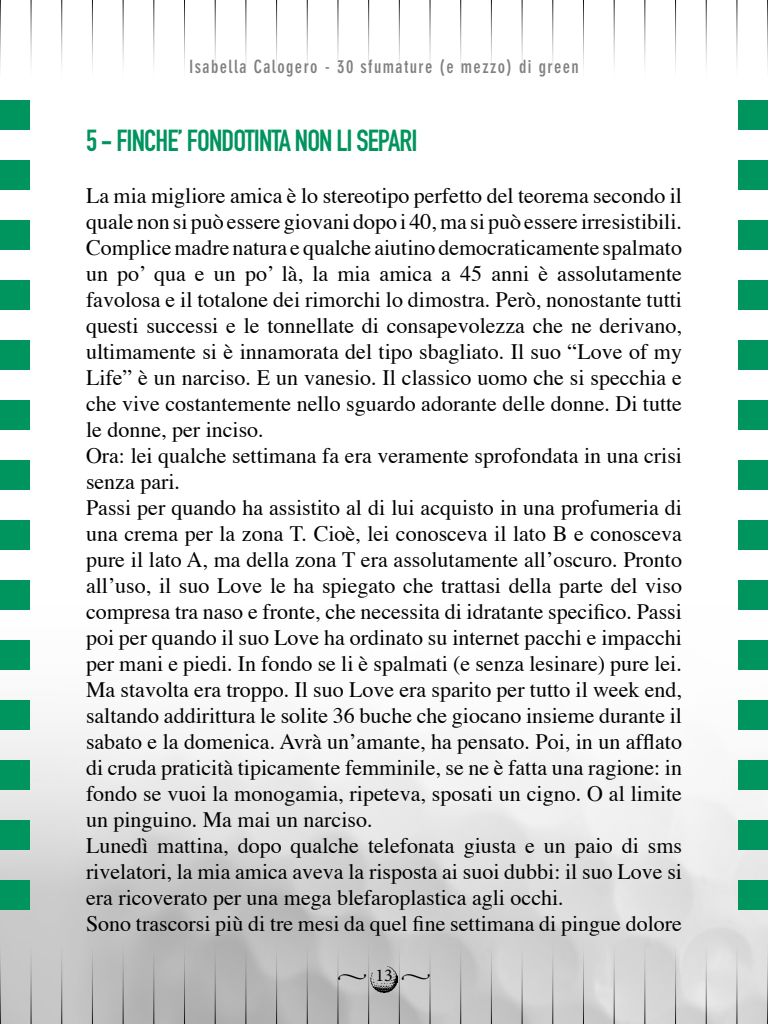
<style>
.page{position:relative;width:768px;height:1024px;background:#fff}
.page>*{position:absolute;margin:0;border:0;box-sizing:border-box;transform-origin:0 0}
.t1{font:30px "DIN Engschrift";letter-spacing:-.03em;color:#00945e}
.t2{font:22px/26px "Times";color:#000}
.t3{font:700 condensed 18px "DIN Neuzeit Grotesk";letter-spacing:.08em;color:#808080}
.t4{font:18px "Minion Pro";color:#000}
</style>
<div class="page">
<img style="left:0;top:724px;width:768px;height:300px">
<img style="left:370px;top:965px;width:28px;height:27px">
<hr style="left:0;top:0;width:1px;height:89px;background:#000">
<hr style="left:31px;top:0;width:1px;height:89px;background:#000">
<hr style="left:61px;top:0;width:1px;height:89px;background:#000">
<hr style="left:92px;top:0;width:1px;height:89px;background:#000">
<hr style="left:123px;top:0;width:1px;height:89px;background:#000">
<hr style="left:153px;top:0;width:1px;height:89px;background:#000">
<hr style="left:184px;top:0;width:1px;height:89px;background:#000">
<hr style="left:215px;top:0;width:1px;height:89px;background:#000">
<hr style="left:246px;top:0;width:1px;height:89px;background:#000">
<hr style="left:276px;top:0;width:1px;height:89px;background:#000">
<hr style="left:307px;top:0;width:1px;height:89px;background:#000">
<hr style="left:338px;top:0;width:1px;height:89px;background:#000">
<hr style="left:368px;top:0;width:1px;height:89px;background:#000">
<hr style="left:399px;top:0;width:1px;height:89px;background:#000">
<hr style="left:430px;top:0;width:1px;height:89px;background:#000">
<hr style="left:460px;top:0;width:1px;height:89px;background:#000">
<hr style="left:491px;top:0;width:1px;height:89px;background:#000">
<hr style="left:522px;top:0;width:1px;height:89px;background:#000">
<hr style="left:552px;top:0;width:1px;height:89px;background:#000">
<hr style="left:583px;top:0;width:1px;height:89px;background:#000">
<hr style="left:614px;top:0;width:1px;height:89px;background:#000">
<hr style="left:644px;top:0;width:1px;height:89px;background:#000">
<hr style="left:675px;top:0;width:1px;height:89px;background:#000">
<hr style="left:706px;top:0;width:1px;height:89px;background:#000">
<hr style="left:737px;top:0;width:1px;height:89px;background:#000">
<hr style="left:767px;top:0;width:1px;height:89px;background:#000">
<hr style="left:767px;top:935px;width:1px;height:89px;background:#000">
<hr style="left:737px;top:935px;width:1px;height:89px;background:#000">
<hr style="left:706px;top:935px;width:1px;height:89px;background:#000">
<hr style="left:675px;top:935px;width:1px;height:89px;background:#000">
<hr style="left:644px;top:935px;width:1px;height:89px;background:#000">
<hr style="left:614px;top:935px;width:1px;height:89px;background:#000">
<hr style="left:583px;top:935px;width:1px;height:89px;background:#000">
<hr style="left:552px;top:935px;width:1px;height:89px;background:#000">
<hr style="left:522px;top:935px;width:1px;height:89px;background:#000">
<hr style="left:491px;top:935px;width:1px;height:89px;background:#000">
<hr style="left:460px;top:935px;width:1px;height:89px;background:#000">
<hr style="left:430px;top:935px;width:1px;height:89px;background:#000">
<hr style="left:399px;top:935px;width:1px;height:89px;background:#000">
<hr style="left:368px;top:935px;width:1px;height:89px;background:#000">
<hr style="left:338px;top:935px;width:1px;height:89px;background:#000">
<hr style="left:307px;top:935px;width:1px;height:89px;background:#000">
<hr style="left:276px;top:935px;width:1px;height:89px;background:#000">
<hr style="left:246px;top:935px;width:1px;height:89px;background:#000">
<hr style="left:215px;top:935px;width:1px;height:89px;background:#000">
<hr style="left:184px;top:935px;width:1px;height:89px;background:#000">
<hr style="left:153px;top:935px;width:1px;height:89px;background:#000">
<hr style="left:123px;top:935px;width:1px;height:89px;background:#000">
<hr style="left:92px;top:935px;width:1px;height:89px;background:#000">
<hr style="left:61px;top:935px;width:1px;height:89px;background:#000">
<hr style="left:31px;top:935px;width:1px;height:89px;background:#000">
<hr style="left:0;top:935px;width:1px;height:89px;background:#000">
<div style="left:0;top:100px;width:30px;height:30px;background:#00945e"></div>
<div style="left:0;top:160px;width:30px;height:30px;background:#00945e"></div>
<div style="left:0;top:220px;width:30px;height:30px;background:#00945e"></div>
<div style="left:0;top:280px;width:30px;height:30px;background:#00945e"></div>
<div style="left:0;top:340px;width:30px;height:30px;background:#00945e"></div>
<div style="left:0;top:400px;width:30px;height:30px;background:#00945e"></div>
<div style="left:0;top:460px;width:30px;height:30px;background:#00945e"></div>
<div style="left:0;top:520px;width:30px;height:30px;background:#00945e"></div>
<div style="left:0;top:580px;width:30px;height:30px;background:#00945e"></div>
<div style="left:0;top:640px;width:30px;height:30px;background:#00945e"></div>
<div style="left:0;top:700px;width:30px;height:30px;background:#00945e"></div>
<div style="left:0;top:760px;width:30px;height:30px;background:#00945e"></div>
<div style="left:0;top:820px;width:30px;height:30px;background:#00945e"></div>
<div style="left:0;top:880px;width:30px;height:30px;background:#00945e"></div>
<div style="left:738px;top:100px;width:30px;height:30px;background:#00945e"></div>
<div style="left:738px;top:160px;width:30px;height:30px;background:#00945e"></div>
<div style="left:738px;top:220px;width:30px;height:30px;background:#00945e"></div>
<div style="left:738px;top:280px;width:30px;height:30px;background:#00945e"></div>
<div style="left:738px;top:340px;width:30px;height:30px;background:#00945e"></div>
<div style="left:738px;top:400px;width:30px;height:30px;background:#00945e"></div>
<div style="left:738px;top:460px;width:30px;height:30px;background:#00945e"></div>
<div style="left:738px;top:520px;width:30px;height:30px;background:#00945e"></div>
<div style="left:738px;top:580px;width:30px;height:30px;background:#00945e"></div>
<div style="left:738px;top:640px;width:30px;height:30px;background:#00945e"></div>
<div style="left:738px;top:700px;width:30px;height:30px;background:#00945e"></div>
<div style="left:738px;top:760px;width:30px;height:30px;background:#00945e"></div>
<div style="left:738px;top:820px;width:30px;height:30px;background:#00945e"></div>
<div style="left:738px;top:880px;width:30px;height:30px;background:#00945e"></div>
<p class="t3" style="left:189px;top:57px;width:391px">Isabella Calogero - 30 sfumature (e mezzo) di green</p>
<h1 class="t1" style="left:86px;top:123px;width:333px">5 - FINCHE’ FONDOTINTA NON LI SEPARI</h1>
<p class="t2" style="left:86px;top:184px;width:598px">La mia migliore amica è lo stereotipo perfetto del teorema secondo il quale non si può essere giovani dopo i 40, ma si può essere irresistibili.<br>Complice madre natura e qualche aiutino democraticamente spalmato un po’ qua e un po’ là, la mia amica a 45 anni è assolutamente favolosa e il totalone dei rimorchi lo dimostra. Però, nonostante tutti questi successi e le tonnellate di consapevolezza che ne derivano, ultimamente si è innamorata del tipo sbagliato. Il suo “Love of my Life” è un narciso. E un vanesio. Il classico uomo che si specchia e che vive costantemente nello sguardo adorante delle donne. Di tutte le donne, per inciso.<br>Ora: lei qualche settimana fa era veramente sprofondata in una crisi senza pari.<br>Passi per quando ha assistito al di lui acquisto in una profumeria di una crema per la zona T. Cioè, lei conosceva il lato B e conosceva pure il lato A, ma della zona T era assolutamente all’oscuro. Pronto all’uso, il suo Love le ha spiegato che trattasi della parte del viso compresa tra naso e fronte, che necessita di idratante specifico. Passi poi per quando il suo Love ha ordinato su internet pacchi e impacchi per mani e piedi. In fondo se li è spalmati (e senza lesinare) pure lei.<br>Ma stavolta era troppo. Il suo Love era sparito per tutto il week end, saltando addirittura le solite 36 buche che giocano insieme durante il sabato e la domenica. Avrà un’amante, ha pensato. Poi, in un afflato di cruda praticità tipicamente femminile, se ne è fatta una ragione: in fondo se vuoi la monogamia, ripeteva, sposati un cigno. O al limite un pinguino. Ma mai un narciso.<br>Lunedì mattina, dopo qualche telefonata giusta e un paio di sms rivelatori, la mia amica aveva la risposta ai suoi dubbi: il suo Love si era ricoverato per una mega blefaroplastica agli occhi.<br>Sono trascorsi più di tre mesi da quel fine settimana di pingue dolore</p>
<p class="t4" style="left:337px;top:963px;width:95px">• 13 •</p>
</div>
